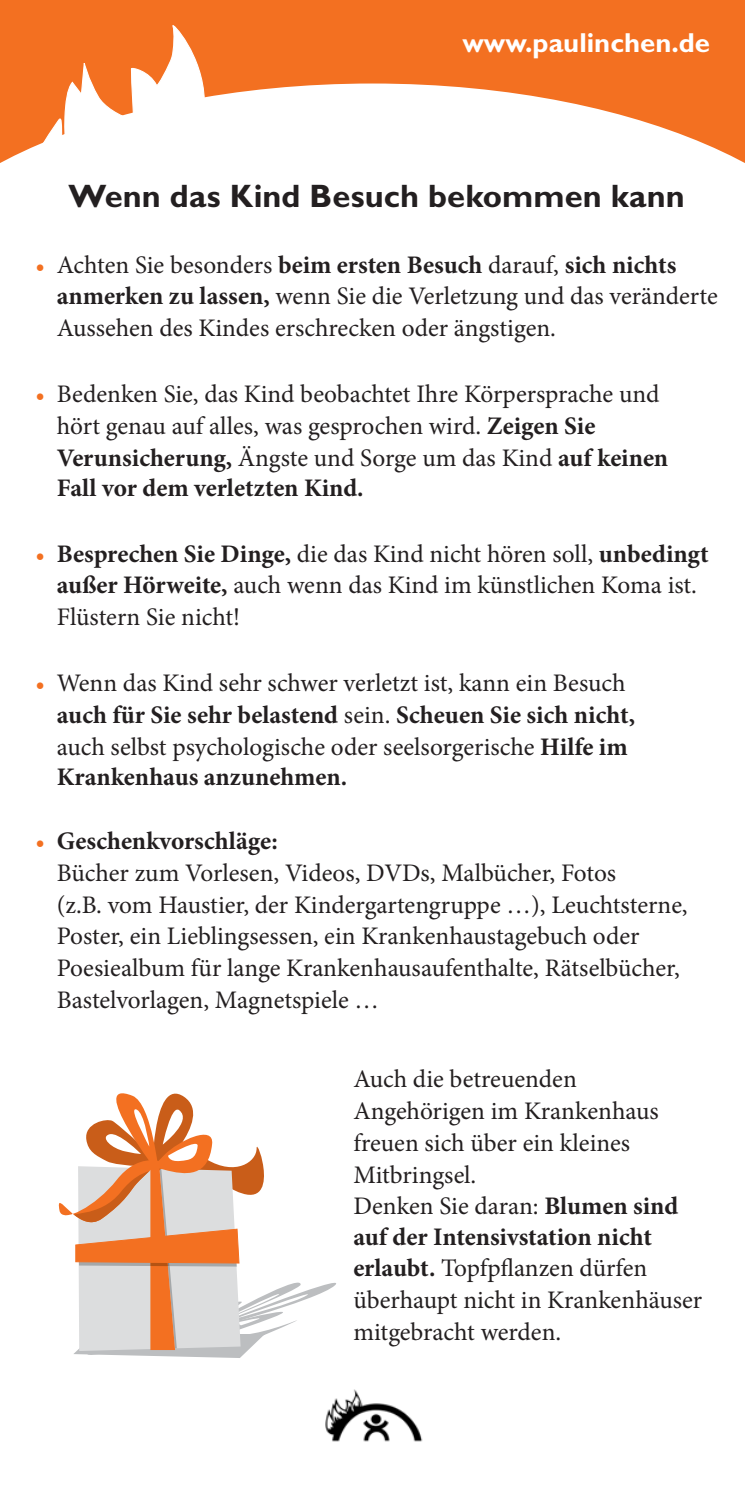
<style>
.page{position:relative;width:745px;height:1489px;background:#fff}
.page>*{position:absolute;margin:0;border:0;box-sizing:border-box;transform-origin:0 0}
.t1{font:700 32.5px "Gill Alt One";letter-spacing:.005em;color:#231f20}
.t2{font:700 27.5px "Gill Alt One";color:#fff}
.t3{font:25.25px/31.8px "Minion Pro";color:#231f20}
.s1{font-weight:700;font-size:23.75px;color:#f37021}
.s2{font-weight:700}
</style>
<div class="page">
<div style="left:0;top:0;width:744px;height:185px;background:#f37021"></div>
<svg style="left:204px;top:83px;width:418px;height:102px;background:#fef3ec"></svg>
<svg style="left:0;top:25px;width:204px;height:160px"></svg>
<svg style="left:622px;top:115px;width:122px;height:70px"></svg>
<svg style="left:58px;top:1093px;width:278px;height:265px"></svg>
<img style="left:325px;top:1389px;width:98px;height:53px">
<p class="t2" style="left:462px;top:26px;width:249px">www.paulinchen.de</p>
<p class="t1" style="left:68px;top:177px;width:617px">Wenn das Kind Besuch bekommen kann</p>
<p class="t3" style="left:57px;top:249px;width:662px;text-indent:-21px"><span class="s1">•</span> Achten Sie besonders <span class="s2">beim ersten Besuch</span> darauf, <span class="s2">sich nichts anmerken zu lassen,</span> wenn Sie die Verletzung und das veränderte<br>Aussehen des Kindes erschrecken oder ängstigen.</p>
<p class="t3" style="left:57px;top:378px;width:612px;text-indent:-21px"><span class="s1">•</span> Bedenken Sie, das Kind beobachtet Ihre Körpersprache und hört genau auf alles, was gesprochen wird. <span class="s2">Zeigen Sie Verunsicherung,</span> Ängste und Sorge um das Kind <span class="s2">auf keinen Fall vor dem verletzten Kind.</span></p>
<p class="t3" style="left:57px;top:538px;width:653px;text-indent:-21px"><span class="s1">•</span> <span class="s2">Besprechen Sie Dinge,</span> die das Kind nicht hören soll, <span class="s2">unbedingt außer Hörweite,</span> auch wenn das Kind im künstlichen Koma ist.<br>Flüstern Sie nicht!</p>
<p class="t3" style="left:57px;top:667px;width:579px;text-indent:-21px"><span class="s1">•</span> Wenn das Kind sehr schwer verletzt ist, kann ein Besuch <span class="s2">auch für Sie sehr belastend</span> sein. <span class="s2">Scheuen Sie sich nicht, </span>auch selbst psychologische oder seelsorgerische <span class="s2">Hilfe im Krankenhaus anzunehmen.</span></p>
<p class="t3" style="left:57px;top:825px;width:632px;text-indent:-21px"><span class="s1">•</span> <span class="s2">Geschenkvorschläge:<br></span>Bücher zum Vorlesen, Videos, DVDs, Malbücher, Fotos<br>(z.B. vom Haustier, der Kindergartengruppe …), Leuchtsterne, Poster, ein Lieblingsessen, ein Krankenhaustagebuch oder Poesiealbum für lange Krankenhausaufenthalte, Rätselbücher, Bastelvorlagen, Magnetspiele …</p>
<p class="t3" style="left:353px;top:1063px;width:350px">Auch die betreuenden<br>Angehörigen im Krankenhaus freuen sich über ein kleines<br>Mitbringsel.<br>Denken Sie daran: <span class="s2">Blumen sind auf der Intensivstation nicht erlaubt.</span> Topfpflanzen dürfen überhaupt nicht in Krankenhäuser mitgebracht werden.</p>
</div>
